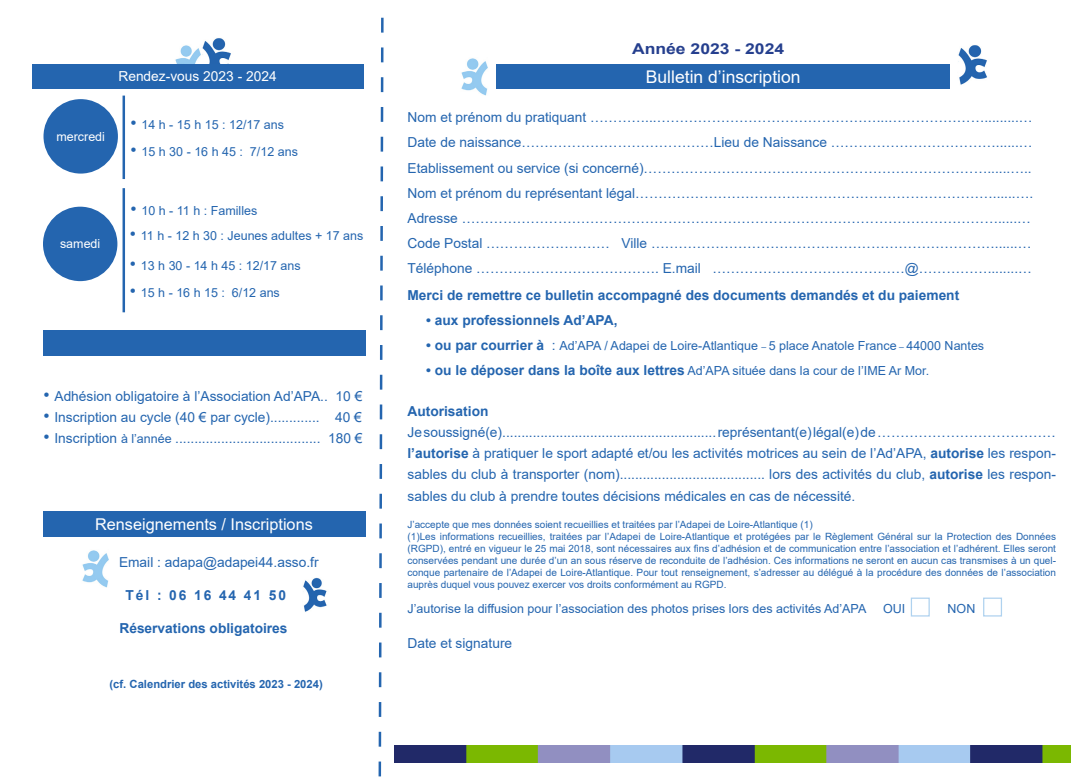
<style>
.page{position:relative;width:1088px;height:780px;background:#fff}
.page>*{position:absolute;margin:0;border:0;box-sizing:border-box;transform-origin:0 0}
.t1{font:17.5px "Arial";color:#fff}
.t2{font:16.25px "Arial";color:#fff}
.t3{font:700 15px "Arial";color:#253f8e;scale:1.17 1}
.t4{font:13.75px/21.2px "Arial";color:#2465af}
.t5{font:700 13.75px "Arial";color:#2465af}
.t6{font:13.75px "Arial";color:#fff}
.t7{font:700 13.75px "Arial";letter-spacing:.14em;color:#2465af}
.t8{font:12.5px "Arial";color:#2465af}
.t9{font:12.5px "Arial";color:#fff}
.t10{font:700 11.25px "Arial";color:#2465af}
.t11{font:10px/12px "Arial";color:#2465af;text-align:justify}
.s1{font-size:17.5px}
.s2{font-weight:700;font-size:13.75px}
.s3{font-size:13.75px}
.s4{font-size:8.75px}
.s5{font-weight:700}
.s6{font-size:12.5px}
</style>
<div class="page">
<div style="left:496px;top:64px;width:454px;height:25px;background:#2465af"></div>
<svg style="left:378px;top:17px;width:6px;height:760px"></svg>
<img style="left:461px;top:58px;width:27px;height:38px">
<img style="left:958px;top:45px;width:29px;height:40px">
<img style="left:394px;top:745px;width:676px;height:17px">
<img style="left:175px;top:45px;width:26px;height:19px">
<img style="left:202px;top:38px;width:29px;height:26px">
<div style="left:32px;top:64px;width:331px;height:24px;background:#2465af"></div>
<div style="left:43px;top:207px;width:74px;height:74px;background:#2465af;border-radius:50%"></div>
<div style="left:44px;top:99px;width:74px;height:74px;background:#2465af;border-radius:50%"></div>
<div style="left:43px;top:510px;width:322px;height:26px;background:#2465af"></div>
<img style="left:82px;top:550px;width:27px;height:37px">
<img style="left:303px;top:577px;width:24px;height:35px">
<div style="left:43px;top:330px;width:322px;height:26px;background:#2465af"></div>
<hr style="left:123px;top:96px;width:2px;height:83px;background:#2465af">
<hr style="left:123px;top:188px;width:2px;height:124px;background:#2465af">
<div style="left:911px;top:597px;width:19px;height:19px;background:#fff;border:1px solid #afd2ef"></div>
<div style="left:983px;top:597px;width:19px;height:19px;background:#fff;border:1px solid #afd2ef"></div>
<p class="t3" style="left:632px;top:38px;width:132px">Année 2023 - 2024</p>
<p class="t6" style="left:118px;top:67px;width:160px">Rendez-vous 2023 - 2024</p>
<p class="t1" style="left:646px;top:65px;width:156px">Bulletin d’inscription</p>
<p class="t8" style="left:131px;top:116px;width:155px"><span class="s1">•</span> 14 h - 15 h 15 : 12/17 ans</p>
<p class="t8" style="left:131px;top:143px;width:169px"><span class="s1">•</span> 15 h 30 - 16 h 45 : 7/12 ans</p>
<p class="t4" style="left:407px;top:107px;width:626px">Nom et prénom du pratiquant …………...…………………………………………...………………….........…</p>
<p class="t4" style="left:407px;top:132px;width:626px">Date de naissance……………………………………Lieu de Naissance ………………………………......…</p>
<p class="t4" style="left:407px;top:155px;width:627px;line-height:25px">Etablissement ou service (si concerné)…………………………………………………………………......…..<br>Nom et prénom du représentant légal……………………………………………………………………......….</p>
<p class="t4" style="left:407px;top:207px;width:625px">Adresse ……………………………………………………………………………………………………….....…</p>
<p class="t4" style="left:407px;top:232px;width:625px">Code Postal ……………………… Ville …………………………………………………………………......…</p>
<p class="t4" style="left:407px;top:257px;width:626px">Téléphone …………………………………. E.mail ……………………………………@……………........…</p>
<p class="t5" style="left:407px;top:285px;width:553px">Merci de remettre ce bulletin accompagné des documents demandés et du paiement</p>
<p class="t5" style="left:426px;top:310px;width:193px">• aux professionnels Ad’APA,</p>
<p class="t8" style="left:426px;top:337px;width:559px"><span class="s2">• ou par courrier à</span> <span class="s3">:</span> Ad’APA / Adapei de Loire-Atlantique <span class="s4">–</span> 5 place Anatole France <span class="s4">–</span> 44000 Nantes</p>
<p class="t8" style="left:426px;top:362px;width:504px"><span class="s2">• ou le déposer dans la boîte aux lettres</span> Ad’APA située dans la cour de l’IME Ar Mor.</p>
<p class="t5" style="left:407px;top:401px;width:82px">Autorisation</p>
<p class="t4" style="left:407px;top:421px;width:650px;text-align:justify">Je soussigné(e)........................................................ représentant(e) légal(e) de ………………………………… <span class="s5">l’autorise</span> à pratiquer le sport adapté et/ou les activités motrices au sein de l’Ad’APA, <span class="s5">autorise</span> les respon&shy;sables du club à transporter (nom)...................................... lors des activités du club, <span class="s5">autorise</span> les respon&shy;sables du club à prendre toutes décisions médicales en cas de nécessité.</p>
<p class="t11" style="left:407px;top:518px;width:407px">J’accepte que mes données soient recueillies et traitées par l’Adapei de Loire-Atlantique (1)</p>
<p class="t11" style="left:407px;top:530px;width:650px">(1)Les informations recueillies, traitées par l’Adapei de Loire-Atlantique et protégées par le Règlement Général sur la Protection des Données (RGPD), entré en vigueur le 25 mai 2018, sont nécessaires aux fins d’adhésion et de communication entre l’association et l’adhérent. Elles seront conservées pendant une durée d’un an sous réserve de reconduite de l’adhésion. Ces informations ne seront en aucun cas transmises à un quel&shy;conque partenaire de l’Adapei de Loire-Atlantique. Pour tout renseignement, s’adresser au délégué à la procédure des données de l’association auprès duquel vous pouvez exercer vos droits conformément au RGPD.</p>
<p class="t8" style="left:407px;top:600px;width:499px">J’autorise la diffusion pour l’association des photos prises lors des activités Ad’APA OUI</p>
<p class="t8" style="left:947px;top:600px;width:29px">NON</p>
<p class="t4" style="left:407px;top:632px;width:106px">Date et signature</p>
<p class="t9" style="left:56px;top:128px;width:50px">mercredi</p>
<p class="t8" style="left:131px;top:202px;width:128px"><span class="s1">•</span> 10 h - 11 h : Familles</p>
<p class="t8" style="left:130px;top:226px;width:235px"><span class="s1">•</span> 11 h - 12 h 30 : Jeunes adultes + 17 ans</p>
<p class="t8" style="left:130px;top:257px;width:172px"><span class="s1">•</span> 13 h 30 - 14 h 45 : 12/17 ans</p>
<p class="t8" style="left:130px;top:283px;width:151px"><span class="s1">•</span> 15 h - 16 h 15 : 6/12 ans</p>
<p class="t9" style="left:60px;top:235px;width:42px">samedi</p>
<p class="t4" style="left:44px;top:385px;width:320px"><span class="s1">•</span> Adhésion obligatoire à l’Association Ad’APA.. 10 €</p>
<p class="t4" style="left:44px;top:406px;width:320px"><span class="s1">•</span> Inscription au cycle (40 € par cycle)............. 40 €</p>
<p class="t4" style="left:44px;top:427px;width:320px"><span class="s1">•</span> Inscription <span class="s6">à l’année</span> ...................................... 180 €</p>
<p class="t2" style="left:95px;top:513px;width:219px">Renseignements / Inscriptions</p>
<p class="t4" style="left:119px;top:551px;width:201px">Email : adapa@adapei44.asso.fr</p>
<p class="t7" style="left:126px;top:585px;width:162px">Tél : 06 16 44 41 50</p>
<p class="t5" style="left:119px;top:618px;width:170px">Réservations obligatoires</p>
<p class="t10" style="left:110px;top:675px;width:215px">(cf. Calendrier des activités 2023 - 2024)</p>
</div>
